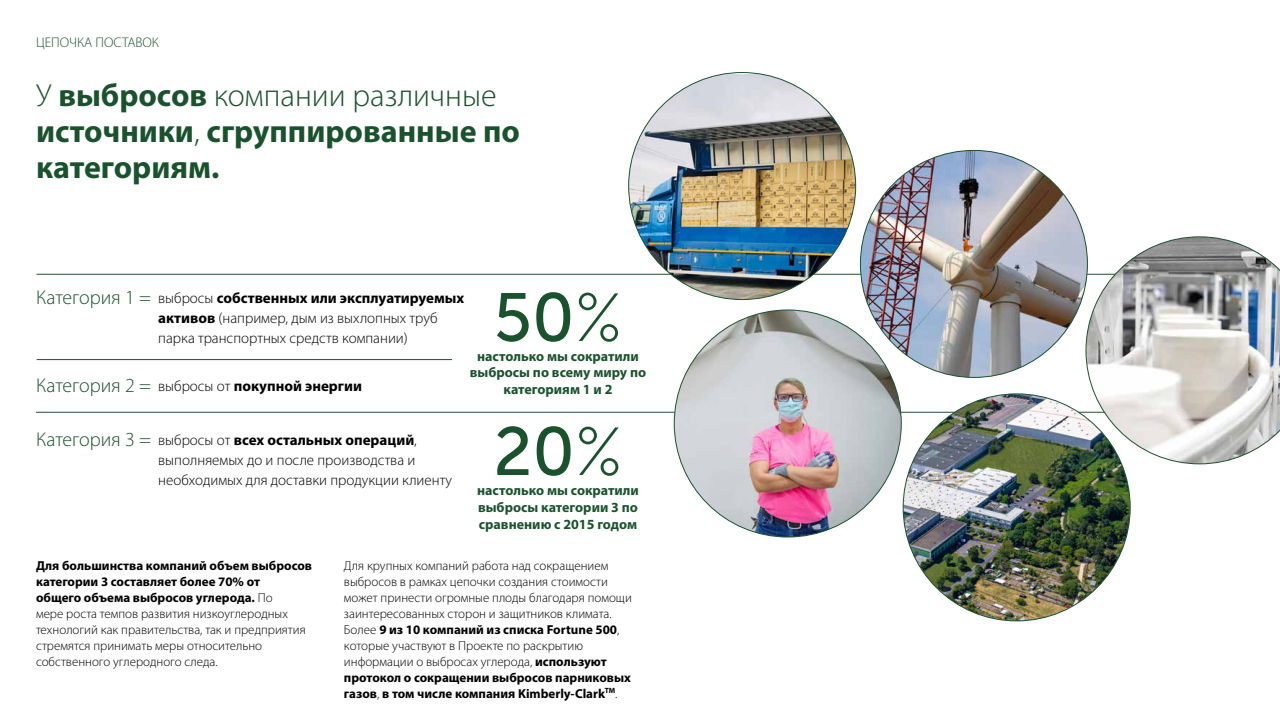
<style>
.page{position:relative;width:1280px;height:720px;background:#fff}
.page>*{position:absolute;margin:0;border:0;box-sizing:border-box;transform-origin:0 0}
.t1{font:68px/134px "Museo Sans 500";color:#1b522e}
.t2{font:700 32px/36px "Myriad Pro";color:#1b522e}
.t3{font:300 20px "Myriad Pro";color:#1b522e}
.t4{font:300 15px/20px "Myriad Pro";color:#000}
.t5{font:700 15px "Myriad Pro";color:#000}
.t6{font:700 14px/17px "Myriad Pro";color:#1b522e;text-align:center}
.t7{font:300 14px "Myriad Pro";color:#1b522e}
.t8{font:300 13px/16px "Myriad Pro";color:#000}
.s1{font-weight:300}
.s2{font-weight:700}
.s3{font-family:"Museo Sans 100"}
</style>
<div class="page">
<hr style="left:37px;top:359px;width:415px;height:1px;background:#1b522e">
<hr style="left:36px;top:274px;width:1083px;height:1px;background:#1b522e">
<hr style="left:36px;top:412px;width:1106px;height:1px;background:#1b522e">
<img style="left:629px;top:74px;width:227px;height:226px">
<img style="left:860px;top:150px;width:226px;height:227px">
<img style="left:903px;top:394px;width:227px;height:227px;border-radius:114px">
<svg style="left:1086px;top:236px;width:194px;height:228px"></svg>
<img style="left:674px;top:310px;width:227px;height:227px;border-radius:113px">
<p class="t7" style="left:36px;top:34px;width:125px">ЦЕПОЧКА ПОСТАВОК</p>
<h2 class="t2" style="left:36px;top:77px;width:485px"><span class="s1">У</span> выбросов <span class="s1">компании различные </span>источники<span class="s1">,</span> сгруппированные по категориям.</h2>
<h3 class="t3" style="left:36px;top:286px;width:117px">Категория 1 =</h3>
<h3 class="t3" style="left:36px;top:374px;width:117px">Категория 2 =</h3>
<h3 class="t3" style="left:36px;top:428px;width:117px">Категория 3 =</h3>
<p class="t4" style="left:158px;top:288px;width:308px">выбросы <span class="s2">собственных или эксплуатируемых активов</span> (например, дым из выхлопных труб парка транспортных средств компании)</p>
<p class="t5" style="left:158px;top:376px;width:205px"><span class="s1">выбросы от</span> покупной энергии</p>
<p class="t4" style="left:158px;top:430px;width:295px">выбросы от <span class="s2">всех остальных операций</span>, выполняемых до и после производства и необходимых для доставки продукции клиенту</p>
<h1 class="t1" style="left:493px;top:251px;width:131px">50<span class="s3">%<br></span>20<span class="s3">%</span></h1>
<p class="t6" style="left:470px;top:347px;width:178px">настолько мы сократили выбросы по всему миру по категориям 1 и 2</p>
<p class="t6" style="left:477px;top:481px;width:163px;text-align:justify">настолько мы сократили выбросы категории 3 по сравнению с 2015 годом</p>
<p class="t8" style="left:36px;top:558px;width:278px"><span class="s2">Для большинства компаний объем выбросов категории 3 составляет более 70% от<br>общего объема выбросов углерода.</span> По<br>мере роста темпов развития низкоуглеродных технологий как правительства, так и предприятия стремятся принимать меры относительно собственного углеродного следа.</p>
<p class="t8" style="left:344px;top:558px;width:289px">Для крупных компаний работа над сокращением выбросов в рамках цепочки создания стоимости может принести огромные плоды благодаря помощи заинтересованных сторон и защитников климата.<br>Более <span class="s2">9 из 10 компаний из списка Fortune 500</span>, которые участвуют в Проекте по раскрытию информации о выбросах углерода, <span class="s2">используют протокол о сокращении выбросов парниковых газов</span>, <span class="s2">в том числе компания Kimberly-Clark</span><sup>TM</sup>.</p>
</div>
